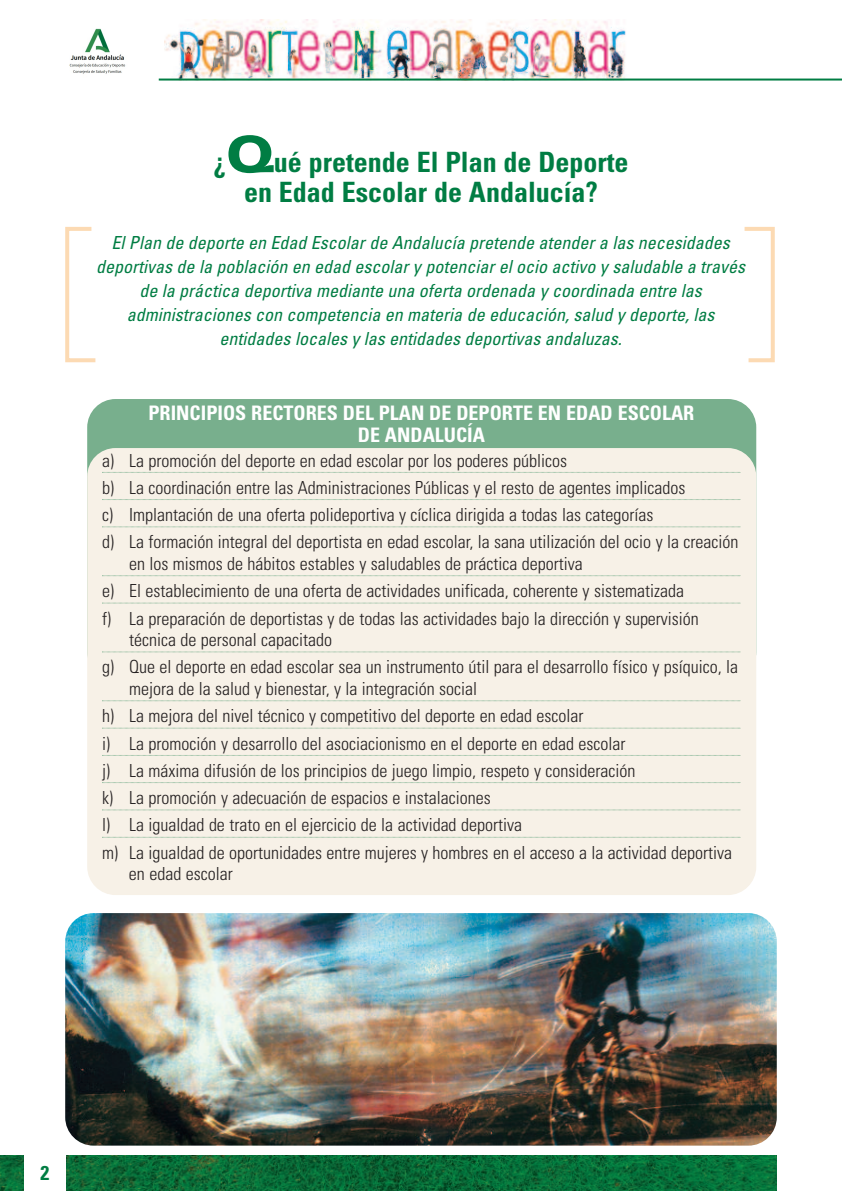
<style>
.page{position:relative;width:842px;height:1191px;background:#fff}
.page>*{position:absolute;margin:0;border:0;box-sizing:border-box;transform-origin:0 0}
.t1{font:700 condensed 28px/30px "Univers";color:#007d43;text-align:center}
.t2{font:700 condensed 20px/22px "Univers";color:#fff;text-align:center}
.t3{font:700 condensed 20px "Univers";color:#007d43}
.t4{font:300 condensed 18px/27.2px "Univers";color:#231f20}
.t5{font:italic condensed 18px/24px "Univers";color:#007d43;text-align:center}
.s1{font-weight:900;font-stretch:expanded;font-size:50px}
</style>
<div class="page">
<svg style="left:65px;top:227px;width:31px;height:136px"></svg>
<svg style="left:744px;top:227px;width:31px;height:136px"></svg>
<img style="left:0;top:1155px;width:777px;height:36px">
<div style="left:24px;top:1155px;width:41px;height:36px;background:#fff"></div>
<img style="left:164px;top:20px;width:465px;height:59px">
<hr style="left:159px;top:79px;width:683px;height:2px;background:#007d43">
<img style="left:65px;top:913px;width:712px;height:232px;border-radius:28px">
<div style="left:87px;top:399px;width:669px;height:281px;background:#78af8d;border-radius:28px"></div>
<div style="left:87px;top:448px;width:669px;height:447px;background:#f7f1e7;border-radius:28px"></div>
<svg style="left:102px;top:472px;width:639px;height:1px"></svg>
<svg style="left:102px;top:499px;width:639px;height:1px"></svg>
<svg style="left:102px;top:526px;width:639px;height:1px"></svg>
<svg style="left:102px;top:575px;width:639px;height:1px"></svg>
<svg style="left:102px;top:602px;width:639px;height:2px"></svg>
<svg style="left:102px;top:651px;width:639px;height:1px"></svg>
<svg style="left:102px;top:700px;width:639px;height:1px"></svg>
<svg style="left:102px;top:728px;width:639px;height:1px"></svg>
<svg style="left:102px;top:755px;width:639px;height:1px"></svg>
<svg style="left:102px;top:782px;width:639px;height:1px"></svg>
<svg style="left:102px;top:809px;width:639px;height:1px"></svg>
<svg style="left:102px;top:837px;width:639px;height:1px"></svg>
<img style="left:69px;top:28px;width:57px;height:46px">
<h1 class="t1" style="left:213px;top:149px;width:417px">¿<span class="s1">Q</span>ué pretende El Plan de Deporte en Edad Escolar de Andalucía?</h1>
<p class="t5" style="left:96px;top:232px;width:650px">El Plan de deporte en Edad Escolar de Andalucía pretende atender a las necesidades deportivas de la población en edad escolar y potenciar el ocio activo y saludable a través de la práctica deportiva mediante una oferta ordenada y coordinada entre las administraciones con competencia en materia de educación, salud y deporte, las entidades locales y las entidades deportivas andaluzas.</p>
<p class="t2" style="left:148px;top:404px;width:547px">PRINCIPIOS RECTORES DEL PLAN DE DEPORTE EN EDAD ESCOLAR<br>DE ANDALUCÍA</p>
<p class="t4" style="left:102px;top:448px;width:638px">a) La promoción del deporte en edad escolar por los poderes públicos<br>b) La coordinación entre las Administraciones Públicas y el resto de agentes implicados<br>c) Implantación de una oferta polideportiva y cíclica dirigida a todas las categorías<br>d) La formación integral del deportista en edad escolar, la sana utilización del ocio y la creación</p>
<p class="t4" style="left:102px;top:551px;width:598px;text-indent:27px">en los mismos de hábitos estables y saludables de práctica deportiva<br>e) El establecimiento de una oferta de actividades unificada, coherente y sistematizada<br>f) La preparación de deportistas y de todas las actividades bajo la dirección y supervisión</p>
<p class="t4" style="left:102px;top:628px;width:637px;text-indent:27px">técnica de personal capacitado<br>g) Que el deporte en edad escolar sea un instrumento útil para el desarrollo físico y psíquico, la</p>
<p class="t4" style="left:102px;top:676px;width:632px;text-indent:27px">mejora de la salud y bienestar, y la integración social<br>h) La mejora del nivel técnico y competitivo del deporte en edad escolar<br>i) La promoción y desarrollo del asociacionismo en el deporte en edad escolar<br>j) La máxima difusión de los principios de juego limpio, respeto y consideración<br>k) La promoción y adecuación de espacios e instalaciones<br>l) La igualdad de trato en el ejercicio de la actividad deportiva<br>m) La igualdad de oportunidades entre mujeres y hombres en el acceso a la actividad deportiva</p>
<p class="t4" style="left:129px;top:862px;width:105px">en edad escolar</p>
<p class="t3" style="left:40px;top:1165px;width:10px">2</p>
</div>
